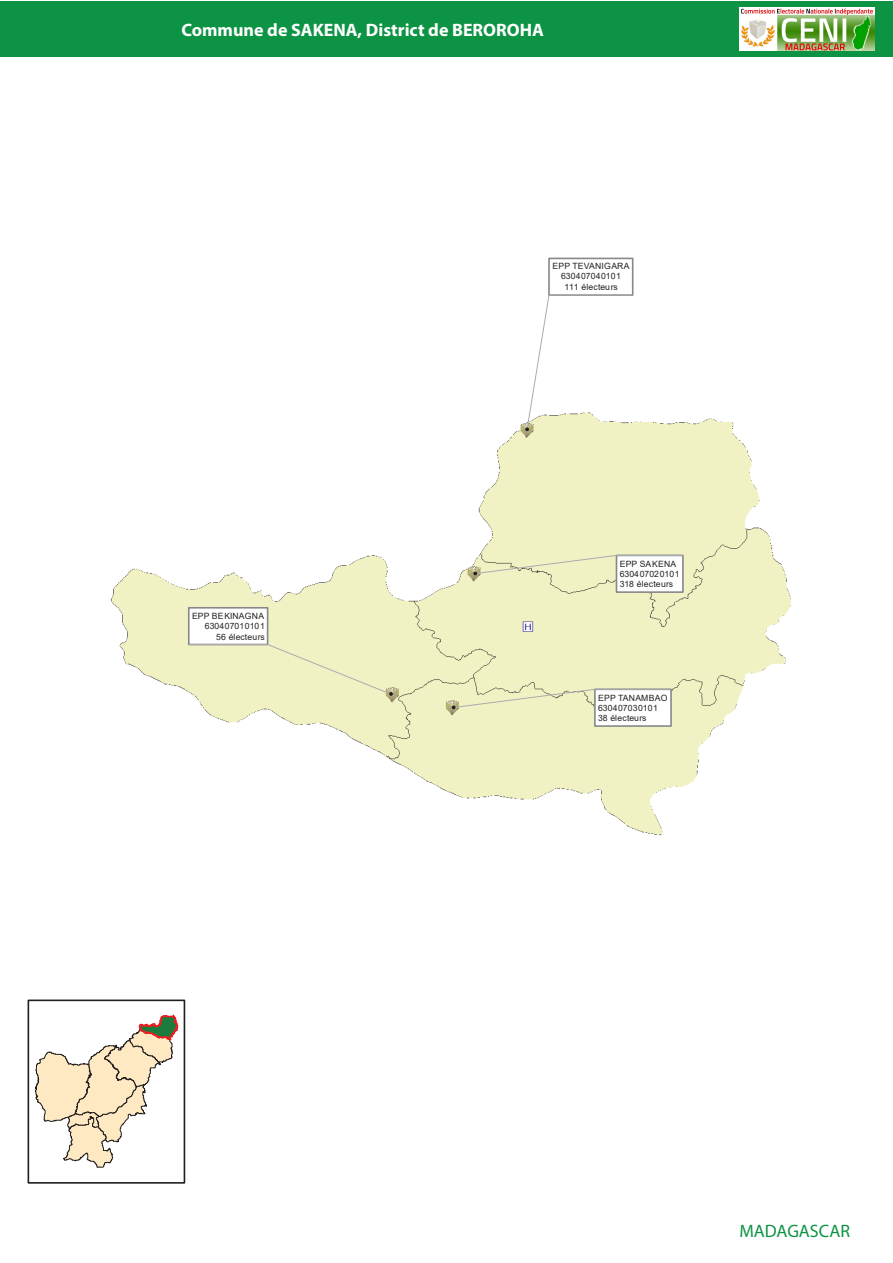
<style>
.page{position:relative;width:893px;height:1263px;background:#fff}
.page>*{position:absolute;margin:0;border:0;box-sizing:border-box;transform-origin:0 0}
.t1{font:700 18px "Myriad Pro";color:#fff}
.t2{font:18px "Myriad Pro";color:#0d9344}
.t3{font:8.7px/10.2px "Arial";letter-spacing:.005em;color:#231f20}
</style>
<div class="page">
<img style="left:27px;top:257px;width:764px;height:927px">
<div style="left:616px;top:555px;width:68px;height:38px;background:#fff;border:2px solid #86888b"></div>
<svg style="left:473px;top:555px;width:210px;height:20px"></svg>
<div style="left:594px;top:688px;width:78px;height:39px;background:#fff;border:2px solid #86888b"></div>
<svg style="left:452px;top:689px;width:220px;height:20px"></svg>
<div style="left:188px;top:607px;width:80px;height:38px;background:#fff;border:2px solid #86888b"></div>
<div style="left:188px;top:644px;width:205px;height:51px;background:#f1f2c3"></div>
<div style="left:548px;top:258px;width:85px;height:38px;background:#fff;border:2px solid #86888b"></div>
<svg style="left:526px;top:295px;width:107px;height:136px"></svg>
<div style="left:28px;top:1000px;width:156px;height:183px;background:#fff"></div>
<svg style="left:35px;top:1014px;width:144px;height:154px"></svg>
<div style="left:28px;top:999px;width:157px;height:185px;border:2px solid #231f20"></div>
<div style="left:0;top:1px;width:893px;height:56px;background:#0d9344"></div>
<img style="left:739px;top:7px;width:135px;height:43px">
<h1 class="t1" style="left:181px;top:18px;width:364px">Commune de SAKENA, District de BEROROHA</h1>
<p class="t3" style="left:552px;top:261px;width:79px;text-align:center">EPP TEVANIGARA<br>630407040101<br>111 électeurs</p>
<p class="t3" style="left:192px;top:611px;width:74px;text-align:right">EPP BEKINAGNA<br>630407010101<br>56 électeurs</p>
<p class="t3" style="left:620px;top:558px;width:61px">EPP SAKENA<br>630407020101<br>318 électeurs</p>
<p class="t3" style="left:598px;top:692px;width:71px">EPP TANAMBAO<br>630407030101<br>38 électeurs</p>
<h1 class="t2" style="left:739px;top:1219px;width:112px">MADAGASCAR</h1>
</div>
